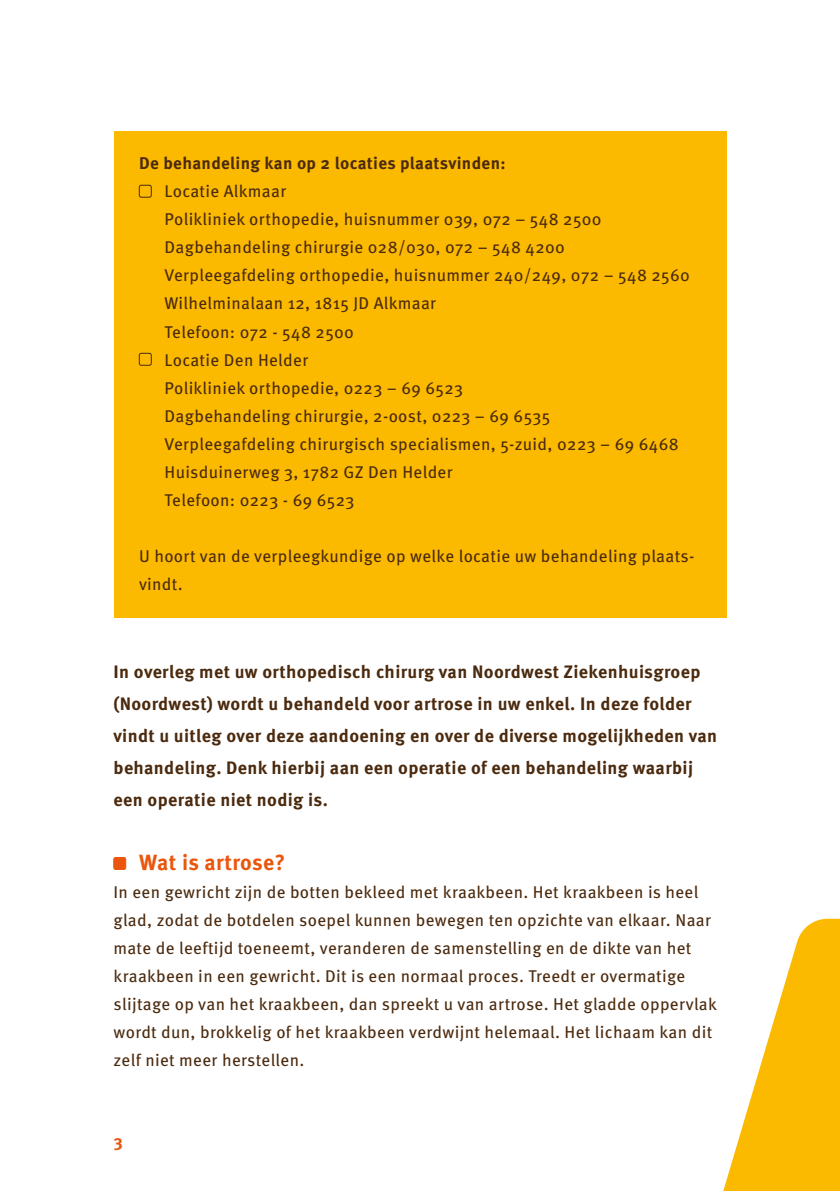
<style>
.page{position:relative;width:840px;height:1191px;background:#fff}
.page>*{position:absolute;margin:0;border:0;box-sizing:border-box;transform-origin:0 0}
.t1{font:700 22px "Meta Pro";letter-spacing:.015em;color:#ea560d}
.t2{font:700 18px/32px "Meta Pro";letter-spacing:.02em;color:#4b2a0e}
.t3{font:17px/28px "Meta Pro";letter-spacing:.02em;color:#4b2a0e}
.t4{font:700 17px "Meta Pro";letter-spacing:.02em;color:#4b2a0e}
.t5{font:700 17px "Meta Pro";color:#ea560d}
</style>
<div class="page">
<svg style="left:723px;top:918px;width:116px;height:273px"></svg>
<div style="left:114px;top:857px;width:12px;height:12px;background:#ea560d;border-radius:2px"></div>
<div style="left:113px;top:857px;width:13px;height:12px;border:1px solid #ea560d;border-radius:2px"></div>
<div style="left:113px;top:131px;width:613px;height:486px;background:#fbba00"></div>
<div style="left:139px;top:185px;width:12px;height:12px;border:1px solid #4b2a0e;border-radius:2px"></div>
<div style="left:139px;top:353px;width:12px;height:12px;border:1px solid #4b2a0e;border-radius:2px"></div>
<p class="t4" style="left:139px;top:150px;width:368px">De behandeling kan op 2 locaties plaatsvinden:</p>
<p class="t3" style="left:164px;top:176px;width:526px">Locatie Alkmaar<br>Polikliniek orthopedie, huisnummer 039, 072 – 548 2500<br>Dagbehandeling chirurgie 028/030, 072 – 548 4200<br>Verpleegafdeling orthopedie, huisnummer 240/249, 072 – 548 2560<br>Wilhelminalaan 12, 1815 JD Alkmaar<br>Telefoon: 072 - 548 2500<br>Locatie Den Helder<br>Polikliniek orthopedie, 0223 – 69 6523<br>Dagbehandeling chirurgie, 2-oost, 0223 – 69 6535<br>Verpleegafdeling chirurgisch specialismen, 5-zuid, 0223 – 69 6468<br>Huisduinerweg 3, 1782 GZ Den Helder<br>Telefoon: 0223 - 69 6523</p>
<p class="t3" style="left:139px;top:540px;width:556px">U hoort van de verpleegkundige op welke locatie uw behandeling plaats&shy;vindt.</p>
<p class="t2" style="left:113px;top:654px;width:604px">In overleg met uw orthopedisch chirurg van Noordwest Ziekenhuisgroep (Noordwest) wordt u behandeld voor artrose in uw enkel. In deze folder vindt u uitleg over deze aandoening en over de diverse mogelijkheden van behandeling. Denk hierbij aan een operatie of een behandeling waarbij een operatie niet nodig is.</p>
<p class="t1" style="left:139px;top:845px;width:148px">Wat is artrose?</p>
<p class="t3" style="left:113px;top:876px;width:604px">In een gewricht zijn de botten bekleed met kraakbeen. Het kraakbeen is heel glad, zodat de botdelen soepel kunnen bewegen ten opzichte van elkaar. Naar mate de leeftijd toeneemt, veranderen de samenstelling en de dikte van het kraakbeen in een gewricht. Dit is een normaal proces. Treedt er overmatige slijtage op van het kraakbeen, dan spreekt u van artrose. Het gladde oppervlak wordt dun, brokkelig of het kraakbeen verdwijnt helemaal. Het lichaam kan dit zelf niet meer herstellen.</p>
<p class="t5" style="left:113px;top:1127px;width:11px">3</p>
</div>
